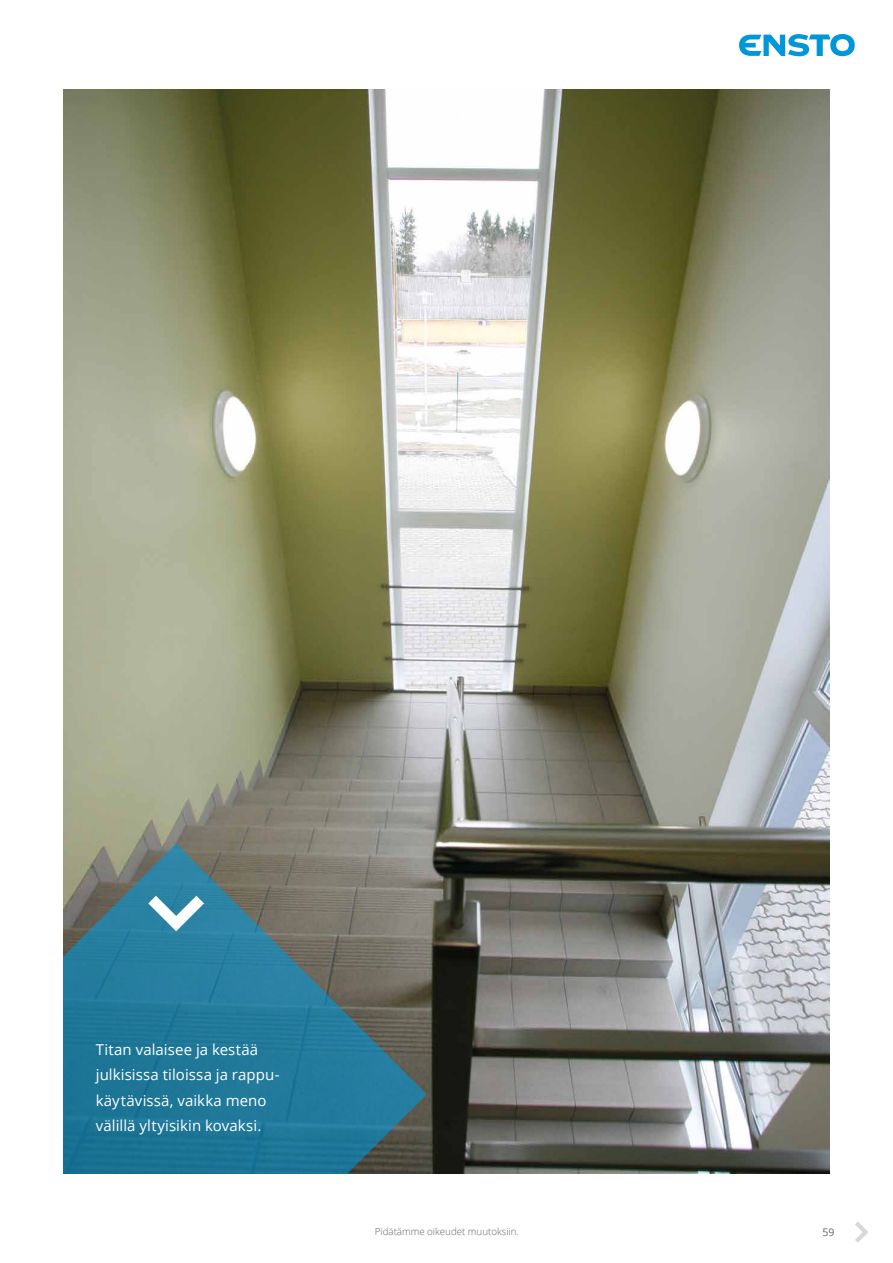
<style>
.page{position:relative;width:893px;height:1263px;background:#fff}
.page>*{position:absolute;margin:0;border:0;box-sizing:border-box;transform-origin:0 0}
.t1{font:15px/25.5px "Open Sans";letter-spacing:.005em;color:#fff}
.t2{font:10.5px "Open Sans";color:#646363}
.t3{font:300 9.75px "Open Sans";color:#646363}
</style>
<div class="page">
<svg style="left:739px;top:34px;width:116px;height:22px"></svg>
<svg style="left:855px;top:1222px;width:13px;height:21px"></svg>
<img style="left:64px;top:89px;width:765px;height:1085px">
<svg style="left:64px;top:844px;width:363px;height:330px"></svg>
<svg style="left:148px;top:896px;width:56px;height:35px"></svg>
<p class="t1" style="left:96px;top:1036px;width:184px">Titan valaisee ja kestää julkisissa tiloissa ja rappu&shy;käytävissä, vaikka meno välillä yltyisikin kovaksi.</p>
<p class="t3" style="left:375px;top:1225px;width:145px">Pidätämme oikeudet muutoksiin.</p>
<p class="t2" style="left:822px;top:1225px;width:14px">59</p>
</div>
